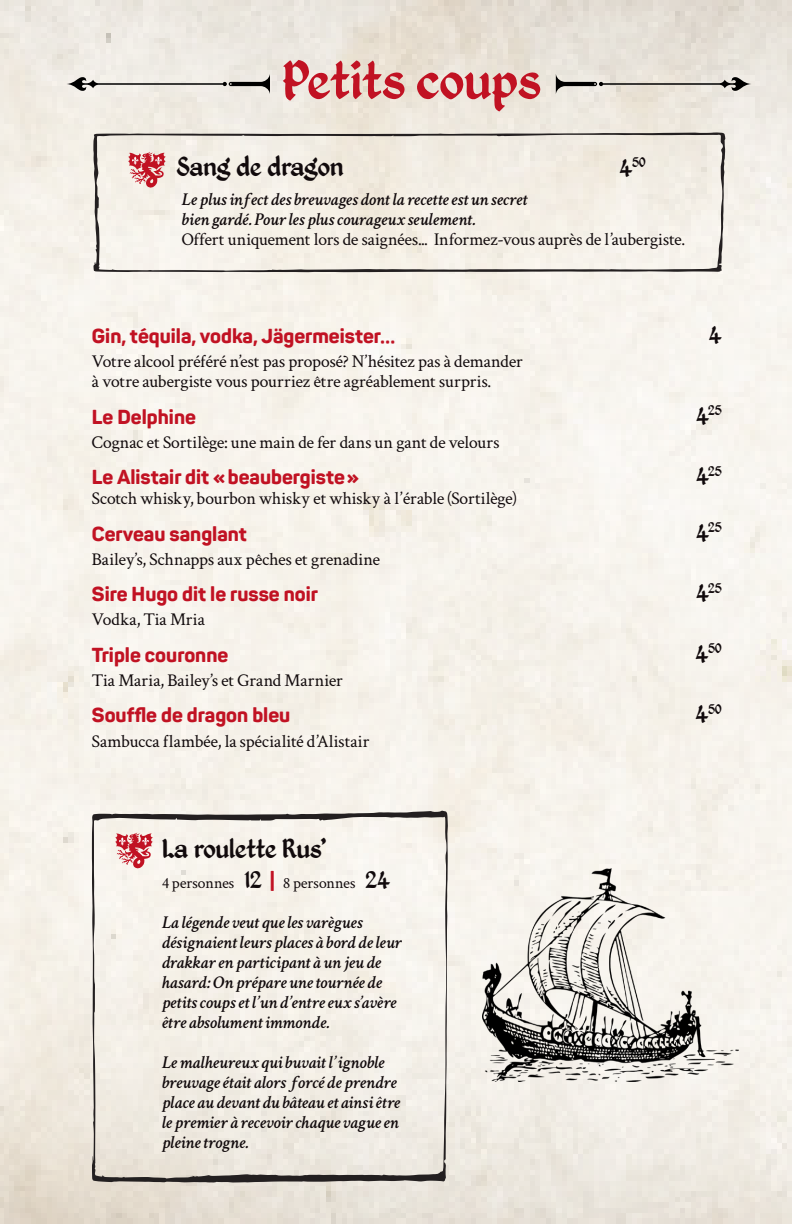
<style>
.page{position:relative;width:792px;height:1224px;background:#fff}
.page>*{position:absolute;margin:0;border:0;box-sizing:border-box;transform-origin:0 0}
.t1{font:60px "Kingthings Petrock";color:#c11223}
.Brasseur{font:30px "Kingthings Petrock";letter-spacing:-.005em;color:#110a0c}
.Potions{font:26px "Kingthings Petrock";color:#110a0c}
.Potions-2{font:800 20px "Panton";color:#c11223}
.description{font:800 20px "Panton";color:#c11223}
.description-2{font:18px/20px "Crimson Text";letter-spacing:-.005em;color:#110a0c}
.Brasseur-2{font:italic 600 18px/20px "Crimson Text";letter-spacing:-.005em;color:#110a0c}
.description-3{font:italic 600 18px/20px "Crimson Text";letter-spacing:-.01em;color:#110a0c}
.Brasseur-3{font:16px "Crimson Text";color:#110a0c}
.Potions-3{font:15.2px "Kingthings Petrock";letter-spacing:.01em;color:#110a0c}
.description-4{font:15.2px "Kingthings Petrock";color:#110a0c}
.Brasseur-4{font:15.2px "Kingthings Petrock";color:#110a0c}
.s1{font-size:26px}
.s2{font-weight:400;font-style:normal}
.s3{font-family:"Kingthings Petrock";font-size:26px}
.s4{font-family:"Panton";font-weight:800;font-size:20px;color:#c11223}
</style>
<div class="page">
<svg style="left:66px;top:74px;width:204px;height:20px;background:#cecbc5"></svg>
<svg style="left:556px;top:74px;width:195px;height:20px;background:#c8c4bc"></svg>
<svg style="left:93px;top:132px;width:633px;height:140px;background:#ebe5dc"></svg>
<svg style="left:92px;top:810px;width:356px;height:373px;background:#ebe6de"></svg>
<img style="left:482px;top:868px;width:256px;height:214px">
<p class="t1" style="left:282px;top:45px;width:260px">Petits coups</p>
<p class="Brasseur" style="left:177px;top:149px;width:168px">Sang de dragon</p>
<p class="Brasseur-4" style="left:620px;top:153px;width:28px"><span class="s1">4</span>50</p>
<p class="description-3" style="left:182px;top:188px;width:504px">Le plus infect des breuvages dont la recette est un secret<br>bien gardé. Pour les plus courageux seulement.<br><span class="s2">Offert uniquement lors de saignées... Informez-vous auprès de l’aubergiste.</span></p>
<p class="Potions-2" style="left:92px;top:323px;width:305px">Gin, téquila, vodka, Jägermeister…</p>
<p class="Potions" style="left:709px;top:320px;width:15px">4</p>
<p class="description-2" style="left:92px;top:351px;width:433px">Votre alcool préféré n’est pas proposé? N’hésitez pas à demander à votre aubergiste vous pourriez être agréablement surpris.</p>
<p class="Potions-2" style="left:92px;top:404px;width:106px">Le Delphine</p>
<p class="Potions-3" style="left:696px;top:401px;width:27px"><span class="s1">4</span>25</p>
<p class="description-2" style="left:92px;top:431px;width:409px">Cognac et Sortilège: une main de fer dans un gant de velours</p>
<p class="description" style="left:92px;top:465px;width:269px">Le Alistair dit « beaubergiste»</p>
<p class="description-4" style="left:696px;top:462px;width:27px"><span class="s1">4</span>25</p>
<p class="description-2" style="left:92px;top:488px;width:426px">Scotch whisky, bourbon whisky et whisky à l’érable (Sortilège)</p>
<p class="Potions-2" style="left:92px;top:521px;width:156px">Cerveau sanglant</p>
<p class="Potions-3" style="left:696px;top:518px;width:27px"><span class="s1">4</span>25</p>
<p class="description-2" style="left:92px;top:548px;width:290px">Bailey’s, Schnapps aux pêches et grenadine</p>
<p class="Potions-2" style="left:92px;top:581px;width:228px">Sire Hugo dit le russe noir</p>
<p class="Potions-3" style="left:696px;top:579px;width:27px"><span class="s1">4</span>25</p>
<p class="description-2" style="left:92px;top:609px;width:115px">Vodka, Tia Mria</p>
<p class="Potions-2" style="left:92px;top:642px;width:138px">Triple couronne</p>
<p class="Potions-3" style="left:696px;top:640px;width:28px"><span class="s1">4</span>50</p>
<p class="description-2" style="left:92px;top:669px;width:253px">Tia Maria, Bailey’s et Grand Marnier</p>
<p class="Potions-2" style="left:92px;top:703px;width:200px">Souffle de dragon bleu</p>
<p class="Potions-3" style="left:696px;top:700px;width:28px"><span class="s1">4</span>50</p>
<p class="description-2" style="left:92px;top:730px;width:279px">Sambucca flambée, la spécialité d’Alistair</p>
<p class="Brasseur" style="left:162px;top:832px;width:166px">La roulette Rus’</p>
<p class="Brasseur-3" style="left:162px;top:872px;width:230px">4 personnes <span class="s3">12</span> <span class="s4">|</span> 8 personnes <span class="s3">24</span></p>
<p class="Brasseur-2" style="left:162px;top:911px;width:242px">La légende veut que les varègues désignaient leurs places à bord de leur drakkar en participant à un jeu de hasard: On prépare une tournée de petits coups et l’un d’entre eux s’avère être absolument immonde.</p>
<p class="Brasseur-2" style="left:162px;top:1051px;width:240px">Le malheureux qui buvait l’ignoble breuvage était alors forcé de prendre place au devant du bâteau et ainsi être le premier à recevoir chaque vague en pleine trogne.</p>
</div>
